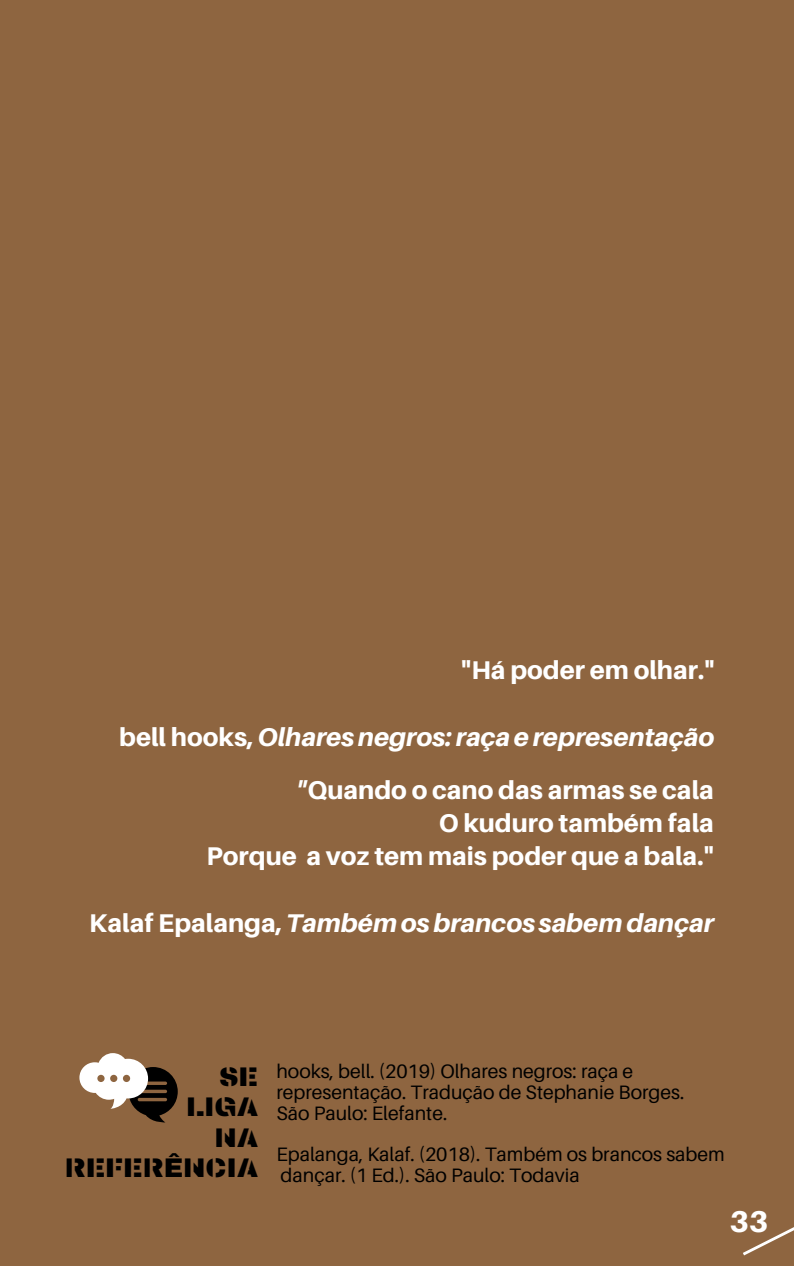
<style>
.page{position:relative;width:794px;height:1266px;background:#fff}
.page>*{position:absolute;margin:0;border:0;box-sizing:border-box;transform-origin:0 0}
.t1{font:800 30.08px "Aileron";color:#fff}
.t2{font:26.92px/30.2px "Archicoco";color:#000;text-align:right}
.t3{font:800 25.65px/33.3px "Aileron";color:#fff;text-align:right}
.t4{font:italic 800 25.65px "Aileron";color:#fff}
.t5{font:19.42px/20.7px "Aileron";color:#000}
.s1{font-style:normal}
.s2{font-style:italic}
</style>
<div class="page">
<div style="left:0;top:0;width:793px;height:1266px;background:#8e6540"></div>
<svg style="left:743px;top:1227px;width:50px;height:29px"></svg>
<svg style="left:79px;top:1053px;width:99px;height:70px"></svg>
<div style="left:97px;top:1075px;width:7px;height:7px;background:#8e6540;border-radius:50%"></div>
<div style="left:110px;top:1075px;width:7px;height:7px;background:#8e6540;border-radius:50%"></div>
<div style="left:123px;top:1075px;width:7px;height:7px;background:#8e6540;border-radius:50%"></div>
<h3 class="t3" style="left:461px;top:653px;width:255px">"Há poder em olhar."</h3>
<h3 class="t4" style="left:119px;top:721px;width:596px"><span class="s1">bell hooks,</span>Olharesnegros:raçaerepresentação</h3>
<h3 class="t3" style="left:206px;top:772px;width:508px"><span class="s2">"</span>Quando o cano das armas se cala<br>O kuduro também fala<br>Porque a voz tem mais poder que a bala."</h3>
<h3 class="t4" style="left:89px;top:907px;width:625px"><span class="s1">Kalaf Epalanga,</span>Tambémosbrancos sabemdançar</h3>
<h2 class="t2" style="left:65px;top:1060px;width:195px">SE<br>LIGA<br>NA<br>REFERÊNCIA</h2>
<p class="t5" style="left:276px;top:1060px;width:409px">hooks, bell. (2019) Olhares negros: raça e representação. Tradução de Stephanie Borges.<br>São Paulo: Elefante.</p>
<p class="t5" style="left:276px;top:1143px;width:449px">Epalanga, Kalaf. (2018). Também os brancos sabem dançar. (1 Ed.). São Paulo: Todavia</p>
<h1 class="t1" style="left:729px;top:1202px;width:40px">33</h1>
</div>
